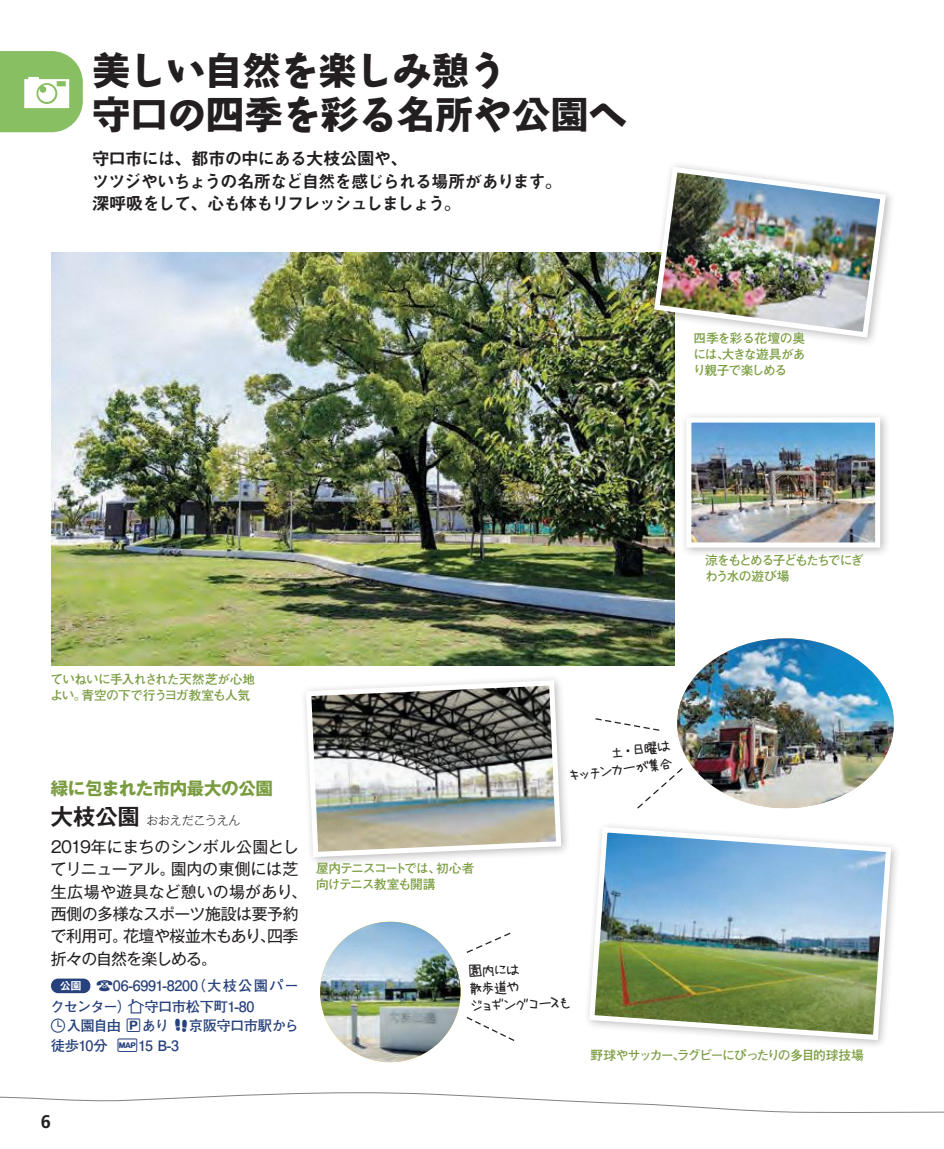
<style>
.page{position:relative;width:944px;height:1149px;background:#fff}
.page>*{position:absolute;margin:0;border:0;box-sizing:border-box;transform-origin:0 0}
.t1{font:700 38.25px "Gothic MB101 Pro";color:#231f20}
.t2{font:700 38.25px "Bokutoh N Std";color:#231f20}
.t3{font:700 18.22px "Frutiger";color:#231f20}
.t4{font:17.55px/22.3px "Midashi Go Pro MB31";letter-spacing:-.075em;color:#231f20}
.t5{font:700 17.55px "Gothic MB101 Pro";letter-spacing:-.03em;color:#7a9c40}
.t6{font:15.97px/22.3px "Gothic MB101 Pro";letter-spacing:-.025em;color:#231f20}
.t7{font:700 14.4px/20.7px "Futo Go B101 Pro";letter-spacing:-.02em;color:#27417c}
.t8{font:14.4px/17.6px "aquafont";color:#231f20;text-align:right}
.t9{font:700 14.4px/19.1px "Futo Go B101 Pro";letter-spacing:-.04em;color:#27417c}
.t10{font:700 12.83px/16px "Futo Go B101 Pro";letter-spacing:-.08em;color:#7a9c40}
.t11{font:700 12.83px/16px "Futo Go B101 Pro";letter-spacing:-.12em;color:#7a9c40}
.t12{font:300 11.92px "Gothic MB101 Pro";letter-spacing:-.015em;color:#231f20}
.s1{font-family:"Gothic MB101 Pro"}
.s2{font-family:"Bokutoh N Std"}
.s3{font-family:"Gothic MB101 Pro De";font-weight:700;font-size:22.28px}
.s4{font-family:"Midashi Go Pro MB31";font-weight:400;font-size:11.25px;color:#fff}
.s5{font-family:"co Trip";font-weight:400}
</style>
<div class="page">
<svg style="left:0;top:1092px;width:944px;height:20px"></svg>
<svg style="left:0;top:51px;width:83px;height:81px"></svg>
<div style="left:51px;top:978px;width:39px;height:14px;background:#27417c;border-radius:7px"></div>
<img style="left:51px;top:252px;width:624px;height:413px">
<div style="left:300px;top:673px;width:271px;height:193px;background:#231f20;opacity:.3"></div>
<img style="left:303px;top:677px;width:261px;height:182px">
<div style="left:648px;top:161px;width:248px;height:186px;background:#231f20;opacity:.3"></div>
<img style="left:651px;top:164px;width:238px;height:176px">
<div style="left:680px;top:411px;width:211px;height:146px;background:#231f20;opacity:.3"></div>
<img style="left:692px;top:423px;width:182px;height:118px">
<div style="left:686px;top:417px;width:194px;height:130px;border:5px solid #fff"></div>
<img style="left:588px;top:826px;width:306px;height:216px">
<img style="left:677px;top:638px;width:217px;height:169px">
<img style="left:320px;top:921px;width:140px;height:140px;border-radius:70px">
<svg style="left:637px;top:766px;width:47px;height:43px"></svg>
<svg style="left:595px;top:718px;width:65px;height:13px"></svg>
<svg style="left:466px;top:932px;width:45px;height:21px"></svg>
<svg style="left:466px;top:1017px;width:49px;height:24px"></svg>
<h1 class="t2" style="left:92px;top:42px;width:416px"><span class="s1">美</span>しい<span class="s1">自然</span>を<span class="s1">楽</span>しみ<span class="s1">憩</span>う</h1>
<h1 class="t1" style="left:92px;top:83px;width:536px">守口<span class="s2">の</span>四季<span class="s2">を</span>彩<span class="s2">る</span>名所<span class="s2">や</span>公園<span class="s2">へ</span></h1>
<h3 class="t4" style="left:92px;top:145px;width:472px">守口市には、都市の中にある大枝公園や、<br>ツツジやいちょうの名所など自然を感じられる場所があります。深呼吸をして、心も体もリフレッシュしましょう。</h3>
<p class="t10" style="left:693px;top:328px;width:114px;text-align:justify">四季を彩る花壇の奥には、大きな遊具があり親子で楽しめる</p>
<p class="t10" style="left:51px;top:669px;width:206px">ていねいに手入れされた天然芝が心地よい。青空の下で行うヨガ教室も人気</p>
<h3 class="t5" style="left:51px;top:773px;width:224px">緑に包まれた市内最大の公園</h3>
<p class="t12" style="left:51px;top:810px;width:191px"><span class="s3">大枝公園</span>おおえだこうえん</p>
<p class="t11" style="left:705px;top:550px;width:160px">涼をもとめる子どもたちでにぎわう水の遊び場</p>
<p class="t8" style="left:564px;top:749px;width:108px;rotate:-7deg">土・日曜は<br>キッチンカーが集合</p>
<p class="t6" style="left:51px;top:833px;width:258px">2019年にまちのシンボル公園としてリニューアル。園内の東側には芝生広場や遊具など憩いの場があり、西側の多様なスポーツ施設は要予約で利用可。花壇や桜並木もあり、四季折々の自然を楽しめる。</p>
<p class="t7" style="left:50px;top:973px;width:250px;text-indent:9px"><span class="s4">公園</span> <span class="s5">0</span>06-6991-8200（大枝公園パークセンター）<span class="s5">4</span>守口市松下町1-80</p>
<p class="t9" style="left:51px;top:1014px;width:250px"><span class="s5">1</span>入園自由 <span class="s5">w</span>あり <span class="s5">9</span>京阪守口市駅から徒歩10分 <span class="s5">e</span>15 B-3</p>
<p class="t10" style="left:316px;top:858px;width:160px">屋内テニスコートでは、初心者向けテニス教室も開講</p>
<p class="t8" style="left:468px;top:961px;width:104px;text-align:left;rotate:-2deg">園内には<br>散歩道や<br>ジョギングコースも</p>
<p class="t10" style="left:590px;top:1045px;width:275px">野球やサッカー、ラグビーにぴったりの多目的球技場</p>
<h2 class="t3" style="left:41px;top:1110px;width:12px">6</h2>
</div>
